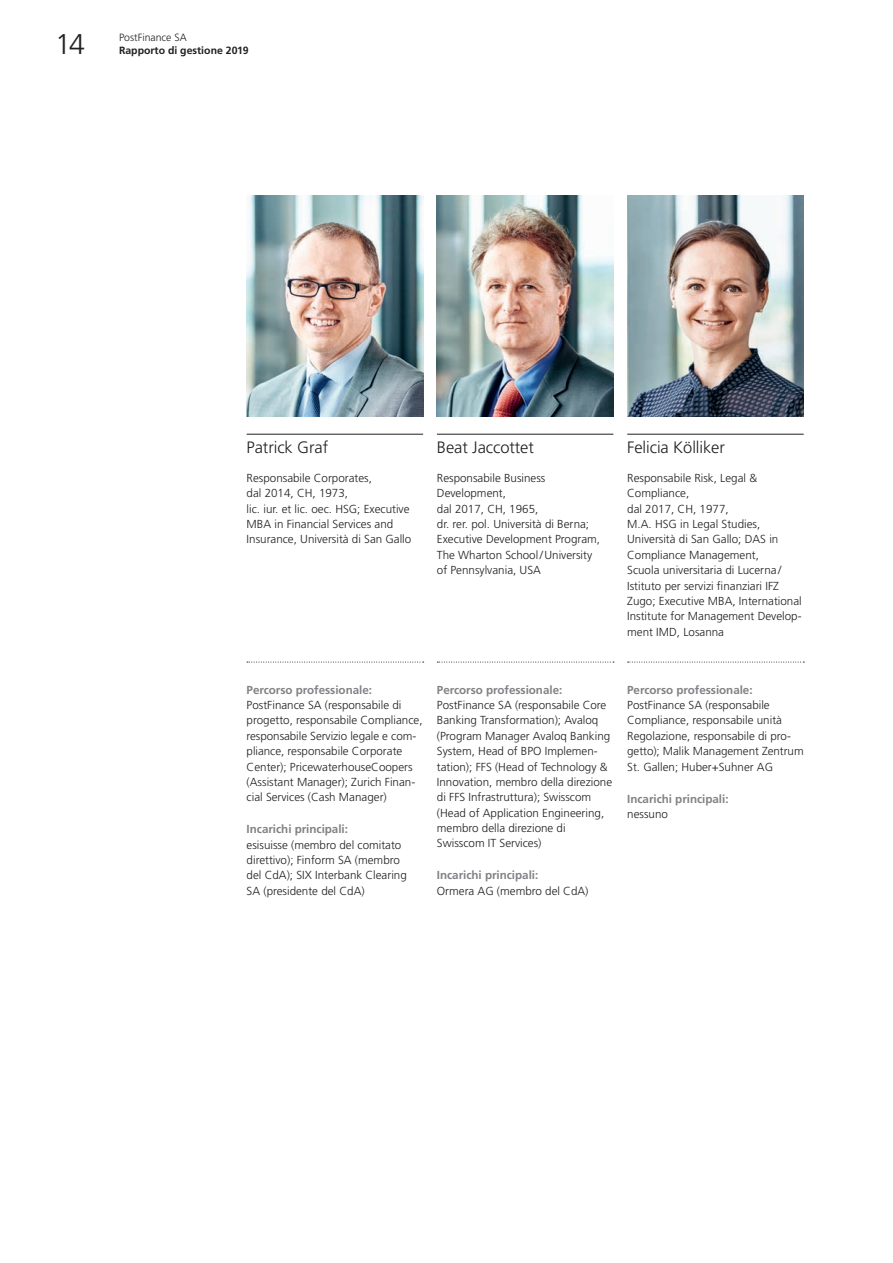
<style>
.page{position:relative;width:893px;height:1263px;background:#fff}
.page>*{position:absolute;margin:0;border:0;box-sizing:border-box;transform-origin:0 0}
.t1{font:300 28.5px "Frutiger LT Std";color:#231f20}
.CorpGov_01_Name{font:300 16.5px "Frutiger LT Std";letter-spacing:-.005em;color:#231f20}
.CorpGov_03_Text{font:300 11.7px/15.3px "Frutiger LT Std";color:#231f20}
.CorpGov_01_Funktion{font:300 11.7px/15.5px "Frutiger LT Std";color:#231f20}
.CorpGov_03_Titel{font:700 11.7px "Frutiger LT Std";letter-spacing:-.005em;color:#808285}
.t2{font:700 10.5px "Frutiger LT Std";color:#231f20}
.t3{font:300 10.5px "Frutiger LT Std";color:#231f20}
</style>
<div class="page">
<img style="left:627px;top:196px;width:177px;height:221px">
<img style="left:437px;top:196px;width:176px;height:221px">
<img style="left:247px;top:196px;width:176px;height:221px">
<hr style="left:627px;top:434px;width:177px;height:1px;background:#231f20">
<svg style="left:628px;top:662px;width:176px;height:1px"></svg>
<hr style="left:437px;top:434px;width:176px;height:1px;background:#231f20">
<svg style="left:437px;top:662px;width:177px;height:1px"></svg>
<hr style="left:247px;top:434px;width:176px;height:1px;background:#231f20">
<svg style="left:247px;top:662px;width:177px;height:1px"></svg>
<p class="t3" style="left:119px;top:32px;width:69px">PostFinance SA</p>
<h1 class="t1" style="left:55px;top:28px;width:31px">14</h1>
<p class="t2" style="left:119px;top:44px;width:131px">Rapporto di gestione 2019</p>
<p class="CorpGov_01_Name" style="left:247px;top:438px;width:83px">Patrick Graf</p>
<p class="CorpGov_01_Funktion" style="left:247px;top:470px;width:166px">Responsabile Corporates,<br>dal 2014, CH, 1973,<br>lic. iur. et lic. oec. HSG; Executive<br>MBA in Financial Services and<br>Insurance, Università di San Gallo</p>
<p class="CorpGov_01_Name" style="left:437px;top:438px;width:98px">Beat Jaccottet</p>
<p class="CorpGov_01_Funktion" style="left:437px;top:470px;width:165px">Responsabile Business<br>Development,<br>dal 2017, CH, 1965,<br>dr. rer. pol. Università di Berna;<br>Executive Development Program,<br>The Wharton School/University of Pennsylvania, USA</p>
<p class="CorpGov_01_Name" style="left:627px;top:438px;width:99px">Felicia Kölliker</p>
<p class="CorpGov_01_Funktion" style="left:627px;top:470px;width:176px">Responsabile Risk, Legal &amp;<br>Compliance,<br>dal 2017, CH, 1977,<br>M.A. HSG in Legal Studies,<br>Università di San Gallo; DAS in<br>Compliance Management,<br>Scuola universitaria di Lucerna/<br>Istituto per servizi finanziari IFZ<br>Zugo; Executive MBA, International<br>Institute for Management Develop&shy;ment IMD, Losanna</p>
<p class="CorpGov_03_Titel" style="left:247px;top:683px;width:127px">Percorso professionale:</p>
<p class="CorpGov_03_Text" style="left:247px;top:697px;width:177px">PostFinance SA (responsabile di progetto, responsabile Compliance, responsabile Servizio legale e com&shy;pliance, responsabile Corporate Center); PricewaterhouseCoopers (Assistant Manager); Zurich Finan&shy;cial Services (Cash Manager)</p>
<p class="CorpGov_03_Titel" style="left:247px;top:822px;width:103px">Incarichi principali:</p>
<p class="CorpGov_03_Text" style="left:247px;top:837px;width:162px">esisuisse (membro del comitato direttivo); Finform SA (membro del CdA); SIX Interbank Clearing<br>SA (presidente del CdA)</p>
<p class="CorpGov_03_Titel" style="left:437px;top:683px;width:127px">Percorso professionale:</p>
<p class="CorpGov_03_Text" style="left:437px;top:697px;width:177px">PostFinance SA (responsabile Core<br>Banking Transformation); Avaloq (Program Manager Avaloq Banking<br>System, Head of BPO Implemen&shy;tation); FFS (Head of Technology &amp;<br>Innovation, membro della direzione di FFS Infrastruttura); Swisscom (Head of Application Engineering, membro della direzione di<br>Swisscom IT Services)</p>
<p class="CorpGov_03_Titel" style="left:437px;top:868px;width:103px">Incarichi principali:</p>
<p class="CorpGov_03_Text" style="left:437px;top:883px;width:153px">Ormera AG (membro del CdA)</p>
<p class="CorpGov_03_Titel" style="left:627px;top:683px;width:127px">Percorso professionale:</p>
<p class="CorpGov_03_Text" style="left:627px;top:697px;width:178px">PostFinance SA (responsabile<br>Compliance, responsabile unità<br>Regolazione, responsabile di pro&shy;getto); Malik Management Zentrum<br>St. Gallen; Huber+Suhner AG</p>
<p class="CorpGov_03_Titel" style="left:627px;top:792px;width:103px">Incarichi principali:</p>
<p class="CorpGov_03_Text" style="left:627px;top:806px;width:42px">nessuno</p>
</div>
